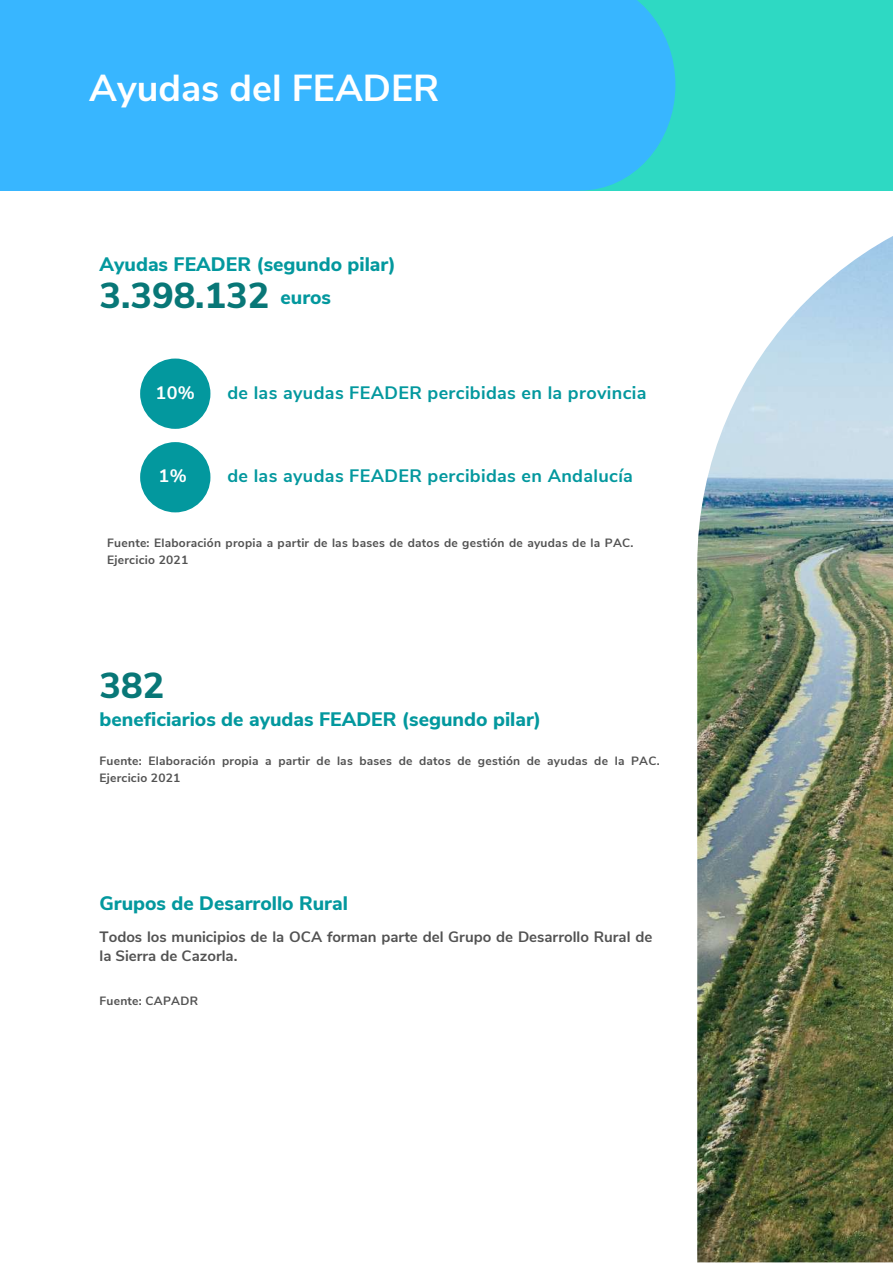
<style>
.page{position:relative;width:893px;height:1264px;background:#fff}
.page>*{position:absolute;margin:0;border:0;box-sizing:border-box;transform-origin:0 0}
.t1{font:700 37.5px "Nunito Sans";color:#fff}
.t2{font:800 36px "Nunito Sans";color:#087777}
.t3{font:800 19.5px "Nunito Sans";color:#03989e}
.t4{font:700 18px "Nunito Sans";letter-spacing:.02em;color:#03989e}
.t5{font:700 18px "Nunito Sans";color:#fff}
.t6{font:700 15px/19px "Nunito Sans";color:#525252}
.t7{font:700 12px/17px "Nunito Sans";letter-spacing:.02em;color:#525252}
.s1{font-size:19.5px;color:#03989e}
</style>
<div class="page">
<div style="left:580px;top:0;width:312px;height:191px;background:#2ed9c3"></div>
<div style="left:0;top:0;width:580px;height:191px;background:#38b6ff"></div>
<svg style="left:580px;top:0;width:95px;height:190px"></svg>
<div style="left:140px;top:358px;width:70px;height:71px;background:#03989e;border-radius:50%"></div>
<div style="left:140px;top:442px;width:70px;height:70px;background:#03989e;border-radius:50%"></div>
<img style="left:697px;top:236px;width:195px;height:1026px">
<h1 class="t1" style="left:89px;top:63px;width:351px">Ayudas del FEADER</h1>
<h3 class="t3" style="left:99px;top:251px;width:297px">Ayudas FEADER (segundo pilar)</h3>
<h2 class="t2" style="left:99px;top:272px;width:233px">3.398.132 <span class="s1">euros</span></h2>
<h3 class="t5" style="left:156px;top:380px;width:41px">10%</h3>
<h3 class="t5" style="left:158px;top:464px;width:30px">1%</h3>
<h3 class="t4" style="left:227px;top:381px;width:420px">de las ayudas FEADER percibidas en la provincia</h3>
<h3 class="t4" style="left:227px;top:464px;width:407px">de las ayudas FEADER percibidas en Andalucía</h3>
<p class="t7" style="left:107px;top:534px;width:527px">Fuente: Elaboración propia a partir de las bases de datos de gestión de ayudas de la PAC.<br>Ejercicio 2021</p>
<h2 class="t2" style="left:99px;top:661px;width:66px">382</h2>
<h3 class="t3" style="left:99px;top:706px;width:443px">beneficiarios de ayudas FEADER (segundo pilar)</h3>
<p class="t7" style="left:99px;top:753px;width:561px">Fuente: Elaboración propia a partir de las bases de datos de gestión de ayudas de la PAC.<br>Ejercicio 2021</p>
<h3 class="t3" style="left:99px;top:890px;width:250px">Grupos de Desarrollo Rural</h3>
<p class="t6" style="left:99px;top:927px;width:554px">Todos los municipios de la OCA forman parte del Grupo de Desarrollo Rural de la Sierra de Cazorla.</p>
<p class="t7" style="left:99px;top:992px;width:100px">Fuente: CAPADR</p>
</div>
